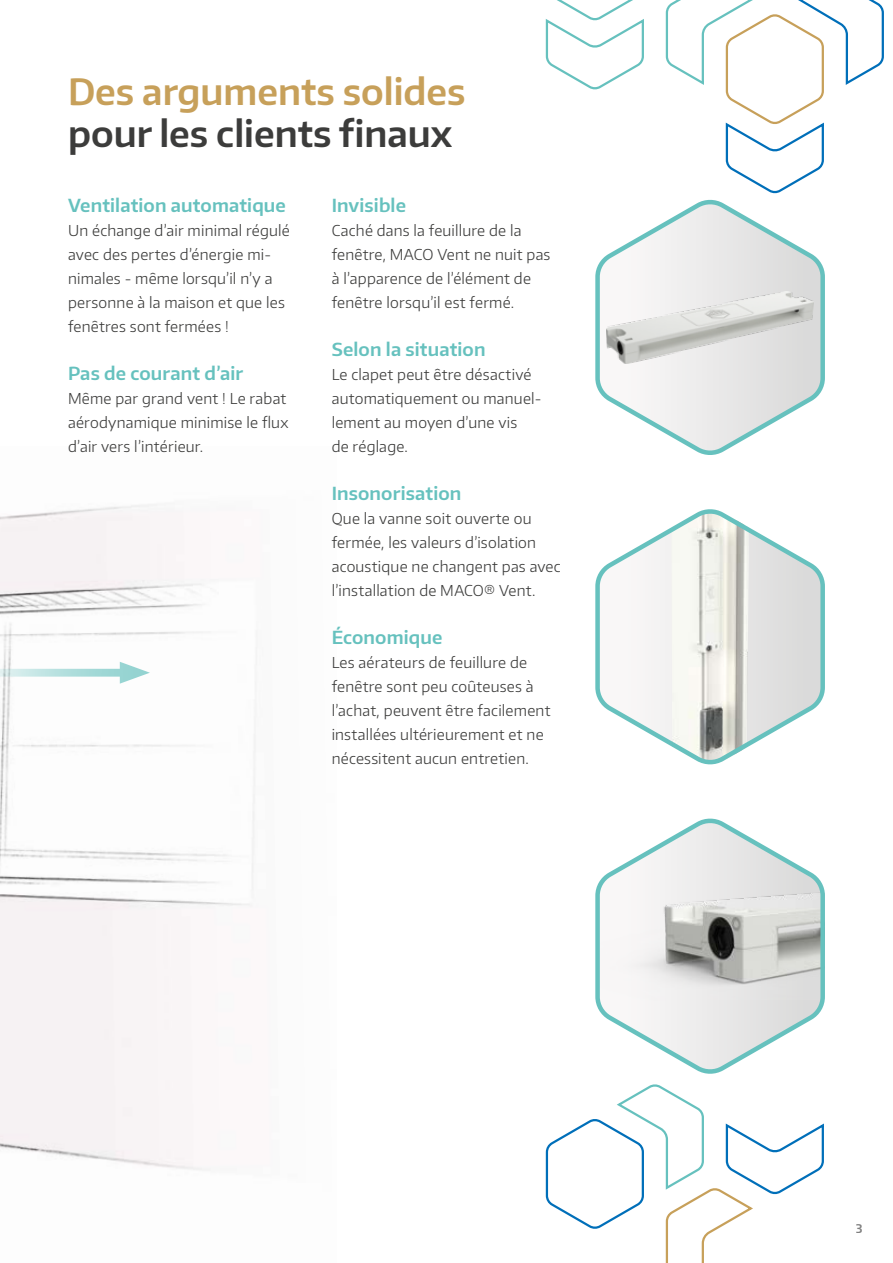
<style>
.page{position:relative;width:893px;height:1263px;background:#fff}
.page>*{position:absolute;margin:0;border:0;box-sizing:border-box;transform-origin:0 0}
.Headline_-_DARK{font:600 36px "Encode Sans Normal";color:#3c3c3b}
.Headline_-_GOLD{font:600 36px "Encode Sans Normal";color:#c7a05a}
.SubHeadline__left{font:600 18px "Encode Sans Normal";letter-spacing:.005em;color:#66c1be}
.Body__left__-_DARK{font:300 15px/24px "Encode Sans Normal";letter-spacing:.015em;color:#3c3c3b}
.t1{font:600 12px "Encode Sans Normal";color:#000}
</style>
<div class="page">
<img style="left:0;top:504px;width:257px;height:666px">
<svg style="left:545px;top:1084px;width:279px;height:179px"></svg>
<svg style="left:545px;top:0;width:99px;height:90px"></svg>
<svg style="left:665px;top:0;width:219px;height:194px"></svg>
<svg style="left:595px;top:818px;width:230px;height:256px"></svg>
<svg style="left:595px;top:509px;width:230px;height:256px"></svg>
<svg style="left:595px;top:199px;width:230px;height:256px"></svg>
<svg style="left:0;top:669px;width:120px;height:8px"></svg>
<svg style="left:120px;top:662px;width:30px;height:22px"></svg>
<p class="Headline_-_GOLD" style="left:68px;top:68px;width:399px">Des arguments solides</p>
<p class="Headline_-_DARK" style="left:68px;top:110px;width:386px">pour les clients finaux</p>
<p class="SubHeadline__left" style="left:68px;top:193px;width:219px">Ventilation automatique</p>
<p class="Body__left__-_DARK" style="left:68px;top:218px;width:223px">Un échange d’air minimal régulé avec des pertes d’énergie mi&shy;nimales - même lorsqu’il n’y a personne à la maison et que les fenêtres sont fermées !</p>
<p class="SubHeadline__left" style="left:68px;top:361px;width:177px">Pas de courant d’air</p>
<p class="Body__left__-_DARK" style="left:68px;top:386px;width:222px">Même par grand vent ! Le rabat aérodynamique minimise le flux d’air vers l’intérieur.</p>
<p class="SubHeadline__left" style="left:332px;top:193px;width:76px">Invisible</p>
<p class="Body__left__-_DARK" style="left:332px;top:218px;width:220px">Caché dans la feuillure de la fenêtre, MACO Vent ne nuit pas à l’apparence de l’élément de fenêtre lorsqu’il est fermé.</p>
<p class="SubHeadline__left" style="left:332px;top:337px;width:155px">Selon la situation</p>
<p class="Body__left__-_DARK" style="left:332px;top:362px;width:211px">Le clapet peut être désactivé automatiquement ou manuel&shy;lement au moyen d’une vis<br>de réglage.</p>
<p class="SubHeadline__left" style="left:332px;top:481px;width:131px">Insonorisation</p>
<p class="Body__left__-_DARK" style="left:332px;top:506px;width:231px">Que la vanne soit ouverte ou fermée, les valeurs d’isolation acoustique ne changent pas avec l’installation de MACO® Vent.</p>
<p class="SubHeadline__left" style="left:332px;top:625px;width:112px">Économique</p>
<p class="Body__left__-_DARK" style="left:332px;top:650px;width:220px">Les aérateurs de feuillure de fenêtre sont peu coûteuses à l’achat, peuvent être facilement installées ultérieurement et ne nécessitent aucun entretien.</p>
<p class="t1" style="left:856px;top:1220px;width:8px">3</p>
</div>
